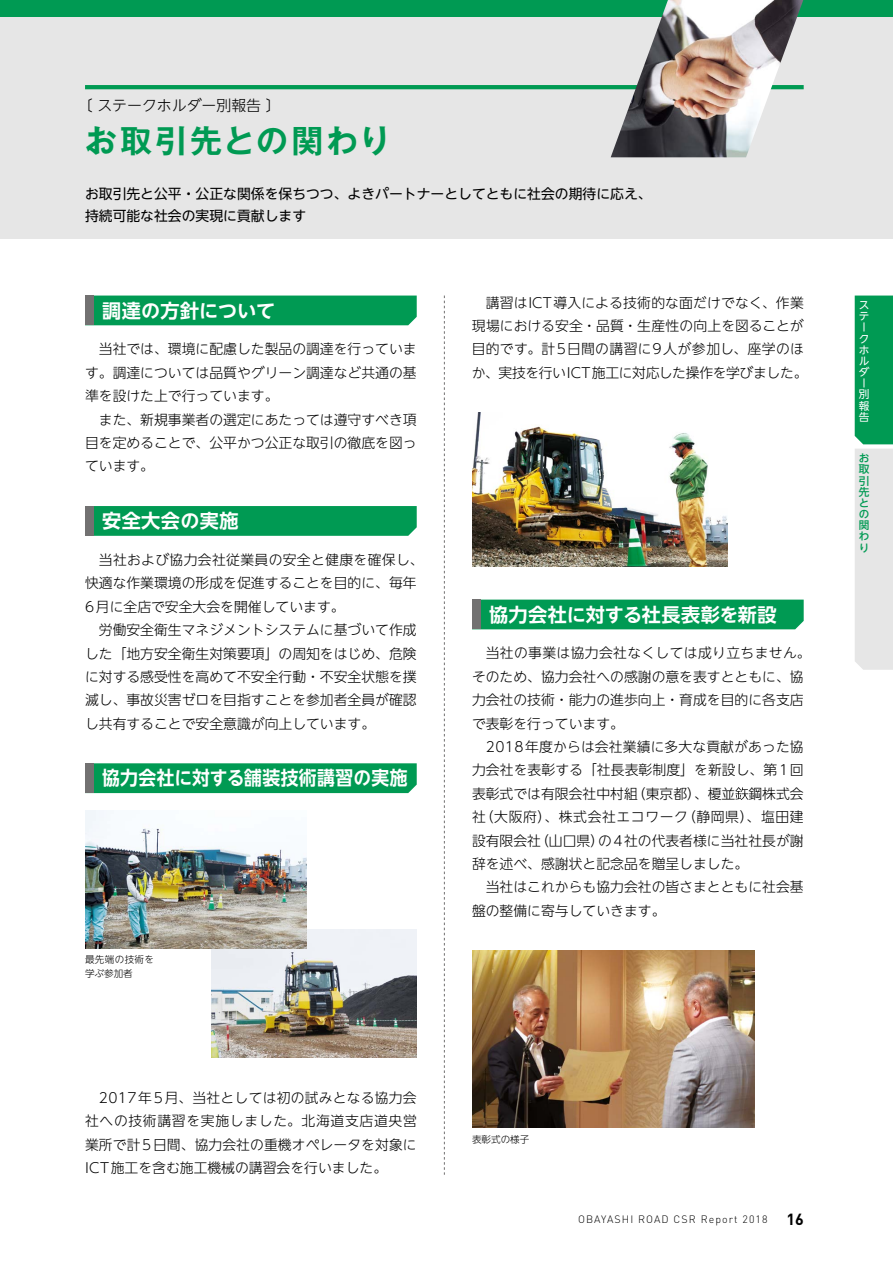
<style>
.page{position:relative;width:893px;height:1263px;background:#fff}
.page>*{position:absolute;margin:0;border:0;box-sizing:border-box;transform-origin:0 0}
.t1{font:700 31.95px "Gothic MB101 Pro De";letter-spacing:.1em;color:#009a53}
.t2{font:700 19.2px "UD Shin Go NT Pro De";letter-spacing:.02em;color:#fff}
.t3{font:700 19.2px "UD Shin Go NT Pro De";letter-spacing:.02em;color:#fff;scale:.93 1}
.t4{font:300 14.85px "UD Shin Go NT Pro";color:#000}
.t5{font:300 13.8px/23.4px "UD Shin Go NT Pro";color:#000;text-align:justify}
.t6{font:13.8px/21.3px "UD Shin Go NT Pro";color:#000}
.t7{font:300 10.65px "DIN";letter-spacing:.1em;color:#000}
.t8{font:10.65px/11.1px "UD Shin Go NT Pro";color:#fff}
.t9{font:500 10.65px/11.1px "UD Shin Go NT Pro";color:#009a53;text-align:justify}
.t10{font:300 9.6px/13.8px "UD Shin Go NT Pro";letter-spacing:.035em;color:#000}
.t11{font:300 9.6px "UD Shin Go NT Pro";color:#000}
.s1{font-weight:700;font-size:15.9px}
</style>
<div class="page">
<div style="left:0;top:0;width:893px;height:239px;background:#e6e6e6"></div>
<svg style="left:444px;top:296px;width:1px;height:879px"></svg>
<div style="left:0;top:0;width:893px;height:17px;background:#009a53"></div>
<svg style="left:855px;top:296px;width:38px;height:374px;background:#8bc8ac"></svg>
<hr style="left:85px;top:85px;width:719px;height:4px;background:#009a53">
<svg style="left:735px;top:787px;width:13px;height:13px"></svg>
<svg style="left:94px;top:506px;width:323px;height:30px;background:#039b55"></svg>
<div style="left:85px;top:506px;width:9px;height:30px;background:#727171"></div>
<div style="left:94px;top:296px;width:323px;height:29px;background:#009a53"></div>
<div style="left:85px;top:296px;width:9px;height:29px;background:#727171"></div>
<div style="left:480px;top:600px;width:324px;height:29px;background:#009a53"></div>
<div style="left:472px;top:600px;width:8px;height:29px;background:#727171"></div>
<div style="left:94px;top:763px;width:323px;height:30px;background:#009a53"></div>
<div style="left:85px;top:763px;width:9px;height:30px;background:#727171"></div>
<img style="left:212px;top:929px;width:205px;height:129px">
<img style="left:472px;top:412px;width:256px;height:155px">
<img style="left:472px;top:950px;width:283px;height:178px">
<img style="left:611px;top:0;width:192px;height:157px">
<img style="left:85px;top:810px;width:221px;height:138px">
<p class="t4" style="left:78px;top:93px;width:205px">〔 ステークホルダー別報告 〕</p>
<h1 class="t1" style="left:85px;top:115px;width:307px">お取引先との関わり</h1>
<p class="t6" style="left:85px;top:183px;width:568px">お取引先と公平・公正な関係を保ちつつ、よきパートナーとしてともに社会の期待に応え、持続可能な社会の実現に貢献します</p>
<h2 class="t2" style="left:102px;top:295px;width:175px">調達の方針について</h2>
<p class="t5" style="left:85px;top:337px;width:333px;text-indent:14px">当社では、環境に配慮した製品の調達を行っています。調達については品質やグリーン調達など共通の基準を設けた上で行っています。</p>
<p class="t5" style="left:85px;top:407px;width:333px;text-indent:14px">また、新規事業者の選定にあたっては遵守すべき項目を定めることで、公平かつ公正な取引の徹底を図っています。</p>
<h2 class="t2" style="left:102px;top:505px;width:138px">安全大会の実施</h2>
<p class="t5" style="left:85px;top:547px;width:340px;text-align:left;text-indent:14px">当社および協力会社従業員の安全と健康を確保し、快適な作業環境の形成を促進することを目的に、毎年<br>6月に全店で安全大会を開催しています。</p>
<p class="t5" style="left:85px;top:618px;width:333px;text-indent:14px">労働安全衛生マネジメントシステムに基づいて作成した「地方安全衛生対策要項」の周知をはじめ、危険に対する感受性を高めて不安全行動・不安全状態を撲滅し、事故災害ゼロを目指すことを参加者全員が確認し共有することで安全意識が向上しています。</p>
<h2 class="t3" style="left:102px;top:762px;width:330px">協力会社に対する舗装技術講習の実施</h2>
<p class="t10" style="left:85px;top:952px;width:71px">最先端の技術を学ぶ参加者</p>
<p class="t5" style="left:85px;top:1085px;width:333px;text-indent:14px">2017年5月、当社としては初の試みとなる協力会社への技術講習を実施しました。北海道支店道央営業所で計5日間、協力会社の重機オペレータを対象にICT施工を含む施工機械の講習会を行いました。</p>
<p class="t5" style="left:472px;top:290px;width:337px;text-align:left;text-indent:14px">講習はICT導入による技術的な面だけでなく、作業現場における安全・品質・生産性の向上を図ることが目的です。計5日間の講習に9人が参加し、座学のほか、実技を行いICT施工に対応した操作を学びました。</p>
<h2 class="t2" style="left:489px;top:599px;width:289px">協力会社に対する社長表彰を新設</h2>
<p class="t5" style="left:472px;top:641px;width:340px;text-align:left;text-indent:14px">当社の事業は協力会社なくしては成り立ちません。そのため、協力会社への感謝の意を表すとともに、協力会社の技術・能力の進歩向上・育成を目的に各支店で表彰を行っています。</p>
<p class="t5" style="left:472px;top:734px;width:333px;text-indent:14px">2018年度からは会社業績に多大な貢献があった協力会社を表彰する「社長表彰制度」を新設し、第1回表彰式では有限会社中村組（東京都）、榎並 鋼株式会社（大阪府）、株式会社エコワーク（静岡県）、塩田建設有限会社（山口県）の4社の代表者様に当社社長が謝辞を述べ、感謝状と記念品を贈呈しました。</p>
<p class="t5" style="left:472px;top:875px;width:333px;text-indent:14px">当社はこれからも協力会社の皆さまとともに社会基盤の整備に寄与していきます。</p>
<p class="t11" style="left:472px;top:1131px;width:59px">表彰式の様子</p>
<p class="t7" style="left:578px;top:1212px;width:227px">OBAYASHI ROAD CSR Report 2018 <span class="s1">16</span></p>
<p class="t8" style="left:859px;top:299px;width:12px">ステークホルダー別報告</p>
<p class="t9" style="left:859px;top:452px;width:12px">お取引先との関わり</p>
</div>
